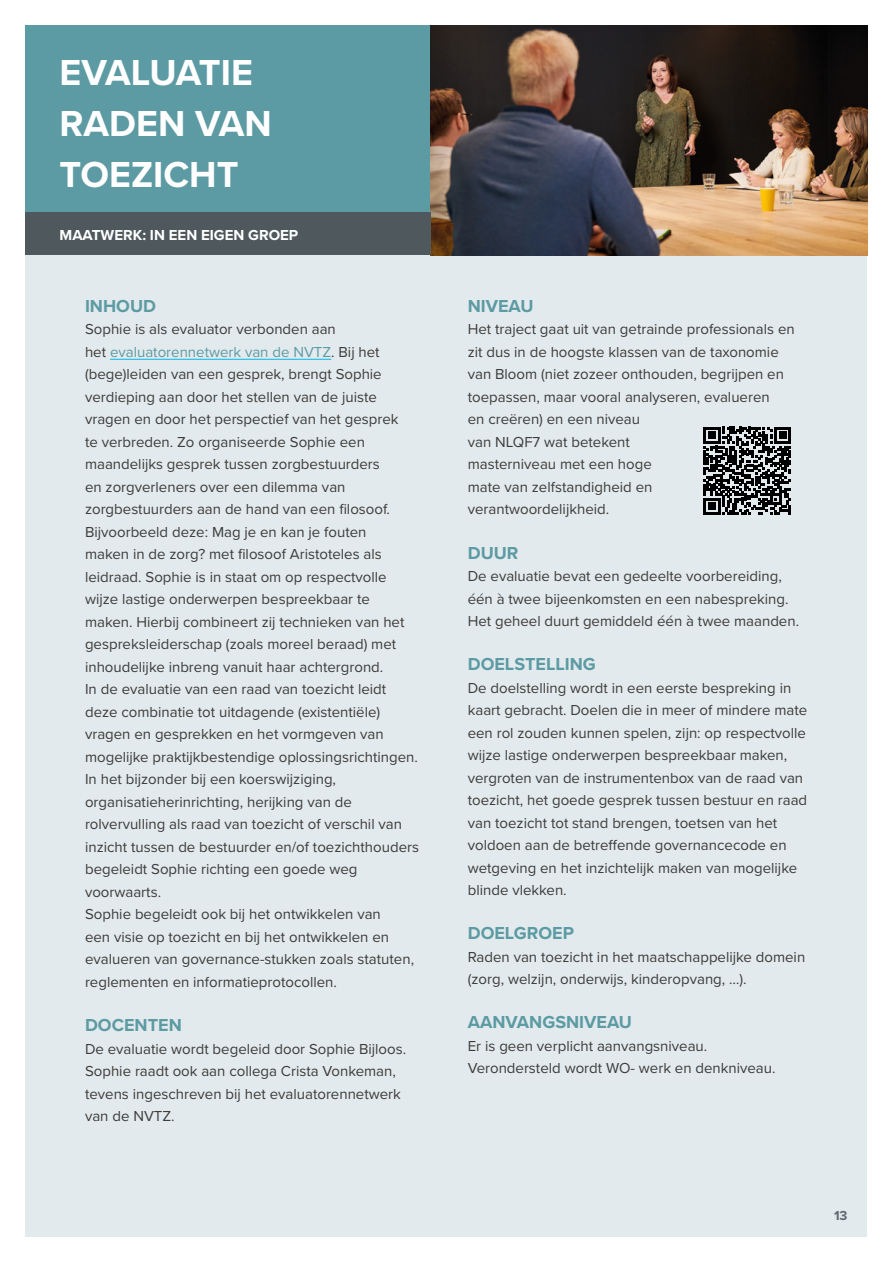
<style>
.page{position:relative;width:893px;height:1263px;background:#fff}
.page>*{position:absolute;margin:0;border:0;box-sizing:border-box;transform-origin:0 0}
.t1{font:700 37.5px/51px "Proxima Nova";color:#fff}
.t2{font:700 18px "Proxima Nova";color:#5c9ba3}
.t3{font:15px/22.5px "Proxima Nova";color:#3c3c3b}
.t4{font:700 15px "Proxima Nova";color:#fff}
.t5{font:700 13.5px "Proxima Nova";color:#5f6a6e}
.s1{color:#5c9ba3}
</style>
<div class="page">
<div style="left:26px;top:26px;width:841px;height:1211px;background:#e3eaed"></div>
<hr style="left:110px;top:359px;width:221px;height:1px;background:#00b8e9">
<div style="left:26px;top:26px;width:405px;height:191px;background:#5c9ba3"></div>
<img style="left:431px;top:26px;width:436px;height:229px">
<div style="left:26px;top:213px;width:405px;height:42px;background:#4e585d"></div>
<svg style="left:704px;top:427px;width:87px;height:87px"></svg>
<h1 class="t1" style="left:60px;top:46px;width:214px">EVALUATIE<br>RADEN VAN<br>TOEZICHT</h1>
<p class="t4" style="left:60px;top:224px;width:240px">MAATWERK: IN EEN EIGEN GROEP</p>
<p class="t2" style="left:85px;top:292px;width:73px">INHOUD</p>
<p class="t3" style="left:85px;top:317px;width:336px">Sophie is als evaluator verbonden aan<br>het <span class="s1">evaluatorennetwerk van de NVTZ</span>. Bij het (bege)leiden van een gesprek, brengt Sophie verdieping aan door het stellen van de juiste vragen en door het perspectief van het gesprek<br>te verbreden. Zo organiseerde Sophie een maandelijks gesprek tussen zorgbestuurders<br>en zorgverleners over een dilemma van zorgbestuurders aan de hand van een filosoof.<br>Bijvoorbeeld deze: Mag je en kan je fouten<br>maken in de zorg? met filosoof Aristoteles als leidraad. Sophie is in staat om op respectvolle wijze lastige onderwerpen bespreekbaar te maken. Hierbij combineert zij technieken van het gespreksleiderschap (zoals moreel beraad) met inhoudelijke inbreng vanuit haar achtergrond.<br>In de evaluatie van een raad van toezicht leidt deze combinatie tot uitdagende (existentiële) vragen en gesprekken en het vormgeven van mogelijke praktijkbestendige oplossingsrichtingen.<br>In het bijzonder bij een koerswijziging, organisatieherinrichting, herijking van de rolvervulling als raad van toezicht of verschil van inzicht tussen de bestuurder en/of toezichthouders begeleidt Sophie richting een goede weg voorwaarts.<br>Sophie begeleidt ook bij het ontwikkelen van<br>een visie op toezicht en bij het ontwikkelen en evalueren van governance-stukken zoals statuten, reglementen en informatieprotocollen.</p>
<p class="t2" style="left:85px;top:1012px;width:98px">DOCENTEN</p>
<p class="t3" style="left:85px;top:1037px;width:323px">De evaluatie wordt begeleid door Sophie Bijloos.<br>Sophie raadt ook aan collega Crista Vonkeman, tevens ingeschreven bij het evaluatorennetwerk van de NVTZ.</p>
<p class="t2" style="left:468px;top:292px;width:67px">NIVEAU</p>
<p class="t3" style="left:468px;top:317px;width:328px">Het traject gaat uit van getrainde professionals en zit dus in de hoogste klassen van de taxonomie van Bloom (niet zozeer onthouden, begrijpen en toepassen, maar vooral analyseren, evalueren<br>en creëren) en een niveau<br>van NLQF7 wat betekent<br>masterniveau met een hoge<br>mate van zelfstandigheid en verantwoordelijkheid.</p>
<p class="t2" style="left:468px;top:539px;width:52px">DUUR</p>
<p class="t3" style="left:468px;top:564px;width:333px">De evaluatie bevat een gedeelte voorbereiding, één à twee bijeenkomsten en een nabespreking.<br>Het geheel duurt gemiddeld één à twee maanden.</p>
<p class="t2" style="left:468px;top:651px;width:130px">DOELSTELLING</p>
<p class="t3" style="left:468px;top:676px;width:341px">De doelstelling wordt in een eerste bespreking in kaart gebracht. Doelen die in meer of mindere mate een rol zouden kunnen spelen, zijn: op respectvolle wijze lastige onderwerpen bespreekbaar maken, vergroten van de instrumentenbox van de raad van toezicht, het goede gesprek tussen bestuur en raad van toezicht tot stand brengen, toetsen van het voldoen aan de betreffende governancecode en wetgeving en het inzichtelijk maken van mogelijke blinde vlekken.</p>
<p class="t2" style="left:468px;top:920px;width:108px">DOELGROEP</p>
<p class="t3" style="left:468px;top:945px;width:339px">Raden van toezicht in het maatschappelijke domein (zorg, welzijn, onderwijs, kinderopvang, …).</p>
<p class="t2" style="left:468px;top:1009px;width:166px">AANVANGSNIVEAU</p>
<p class="t3" style="left:468px;top:1034px;width:309px">Er is geen verplicht aanvangsniveau.<br>Verondersteld wordt WO- werk en denkniveau.</p>
<p class="t5" style="left:834px;top:1205px;width:15px">13</p>
</div>
